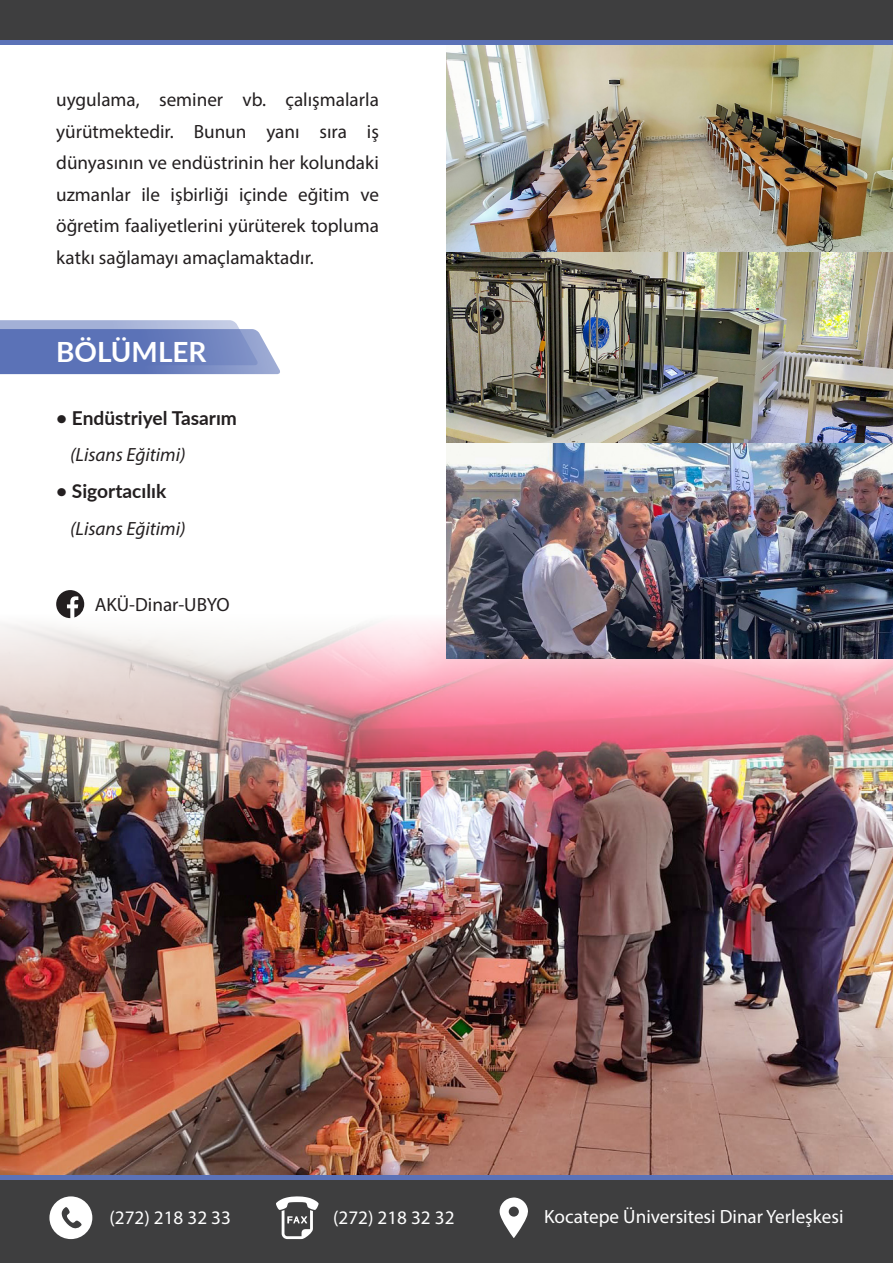
<style>
.page{position:relative;width:893px;height:1263px;background:#fff}
.page>*{position:absolute;margin:0;border:0;box-sizing:border-box;transform-origin:0 0}
.t1{font:700 27.9px "Lato";color:#fff}
.t2{font:19.2px/31.5px "Myriad Pro";color:#231f20;text-align:justify}
.t3{font:19.2px "Myriad Pro";color:#fff}
.t4{font:700 19.2px "Lato";color:#231f20}
.t5{font:italic 19.2px "Myriad Pro";color:#231f20}
</style>
<div class="page">
<div style="left:0;top:1174px;width:893px;height:89px;background:#3e3e3f"></div>
<div style="left:0;top:1174px;width:893px;height:5px;background:#5b72b7"></div>
<div style="left:0;top:0;width:893px;height:40px;background:#3e3e3f"></div>
<img style="left:0;top:618px;width:893px;height:556px">
<img style="left:446px;top:45px;width:447px;height:614px">
<div style="left:0;top:40px;width:893px;height:5px;background:#5b72b7"></div>
<svg style="left:0;top:320px;width:280px;height:54px;background:#798cc4"></svg>
<svg style="left:499px;top:1197px;width:29px;height:41px"></svg>
<svg style="left:276px;top:1196px;width:43px;height:43px"></svg>
<svg style="left:49px;top:1196px;width:43px;height:43px"></svg>
<svg style="left:56px;top:590px;width:28px;height:28px"></svg>
<p class="t2" style="left:56px;top:84px;width:324px">uygulama, seminer vb. çalışmalarla yürütmektedir. Bunun yanı sıra iş dünyasının ve endüstrinin her kolundaki uzmanlar ile işbirliği içinde eğitim ve öğretim faaliyetlerini yürüterek topluma katkı sağlamayı amaçlamaktadır.</p>
<p class="t1" style="left:56px;top:331px;width:152px">BÖLÜMLER</p>
<p class="t4" style="left:56px;top:404px;width:182px">• Endüstriyel Tasarım</p>
<p class="t5" style="left:70px;top:443px;width:117px">(Lisans Eğitimi)</p>
<p class="t4" style="left:56px;top:477px;width:112px">• Sigortacılık</p>
<p class="t5" style="left:70px;top:516px;width:117px">(Lisans Eğitimi)</p>
<p class="t2" style="left:95px;top:589px;width:136px">AKÜ-Dinar-UBYO</p>
<p class="t3" style="left:110px;top:1206px;width:123px">(272) 218 32 33</p>
<p class="t3" style="left:333px;top:1206px;width:123px">(272) 218 32 32</p>
<p class="t3" style="left:544px;top:1205px;width:301px">Kocatepe Üniversitesi Dinar Yerleşkesi</p>
</div>
